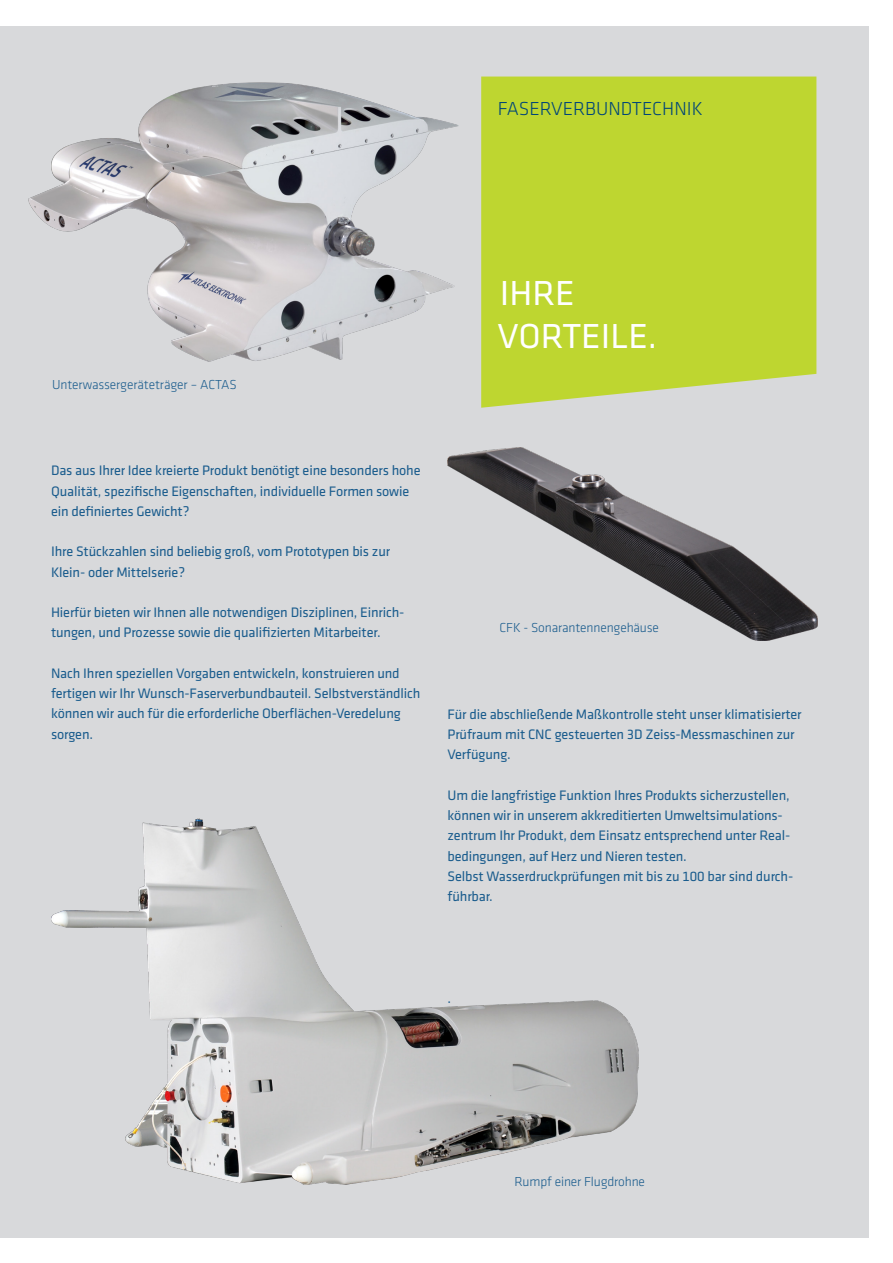
<style>
.page{position:relative;width:893px;height:1263px;background:#fff}
.page>*{position:absolute;margin:0;border:0;box-sizing:border-box;transform-origin:0 0}
.Kasten_Headline_24_2{font:36px/43.2px "Klavika";color:#fff}
.Kasten_Topik_13{font:300 19.5px "Klavika";color:#004578}
.Bodytext{font:14.25px/20.2px "Klavika";letter-spacing:-.01em;color:#1a5c8d}
.Bildunterschriften{font:300 13.5px "Klavika";letter-spacing:-.01em;color:#1a5c8d}
.Bodytext-2{font:300 13.5px "Klavika";letter-spacing:-.01em;color:#1a5c8d}
</style>
<div class="page">
<div style="left:0;top:26px;width:869px;height:1211px;background:#d8d9db"></div>
<div style="left:481px;top:77px;width:335px;height:331px;background:#bed630"></div>
<img style="left:448px;top:448px;width:369px;height:192px">
<img style="left:51px;top:818px;width:587px;height:367px">
<img style="left:28px;top:82px;width:431px;height:280px">
<p class="Kasten_Topik_13" style="left:498px;top:97px;width:207px">FASERVERBUNDTECHNIK</p>
<p class="Bodytext-2" style="left:52px;top:376px;width:186px">Unterwassergeräteträger – ACTAS</p>
<p class="Kasten_Headline_24_2" style="left:497px;top:271px;width:161px">IHRE<br>VORTEILE.</p>
<p class="Bodytext" style="left:51px;top:460px;width:371px">Das aus Ihrer Idee kreierte Produkt benötigt eine besonders hohe<br>Qualität, spezifische Eigenschaften, individuelle Formen sowie ein definiertes Gewicht?</p>
<p class="Bodytext" style="left:51px;top:541px;width:341px">Ihre Stückzahlen sind beliebig groß, vom Prototypen bis zur<br>Klein- oder Mittelserie?</p>
<p class="Bodytext" style="left:51px;top:602px;width:355px">Hierfür bieten wir Ihnen alle notwendigen Disziplinen, Einrich&shy;tungen, und Prozesse sowie die qualifizierten Mitarbeiter.</p>
<p class="Bodytext" style="left:51px;top:662px;width:371px">Nach Ihren speziellen Vorgaben entwickeln, konstruieren und fertigen wir Ihr Wunsch-Faserverbundbauteil. Selbstverständlich können wir auch für die erforderliche Oberflächen-Veredelung sorgen.</p>
<p class="Bildunterschriften" style="left:500px;top:619px;width:161px">CFK - Sonarantennengehäuse</p>
<p class="Bodytext" style="left:448px;top:704px;width:356px">Für die abschließende Maßkontrolle steht unser klimatisierter<br>Prüfraum mit CNC gesteuerten 3D Zeiss-Messmaschinen zur<br>Verfügung.</p>
<p class="Bodytext" style="left:448px;top:785px;width:344px">Um die langfristige Funktion Ihres Produkts sicherzustellen, können wir in unserem akkreditierten Umweltsimulations-</p>
<p class="Bodytext" style="left:448px;top:825px;width:347px">zentrum Ihr Produkt, dem Einsatz entsprechend unter Real&shy;bedingungen, auf Herz und Nieren testen.<br>Selbst Wasserdruckprüfungen mit bis zu 100 bar sind durch&shy;führbar.</p>
<p class="Bodytext" style="left:448px;top:987px;width:5px">.</p>
<p class="Bildunterschriften" style="left:514px;top:1173px;width:132px">Rumpf einer Flugdrohne</p>
</div>
